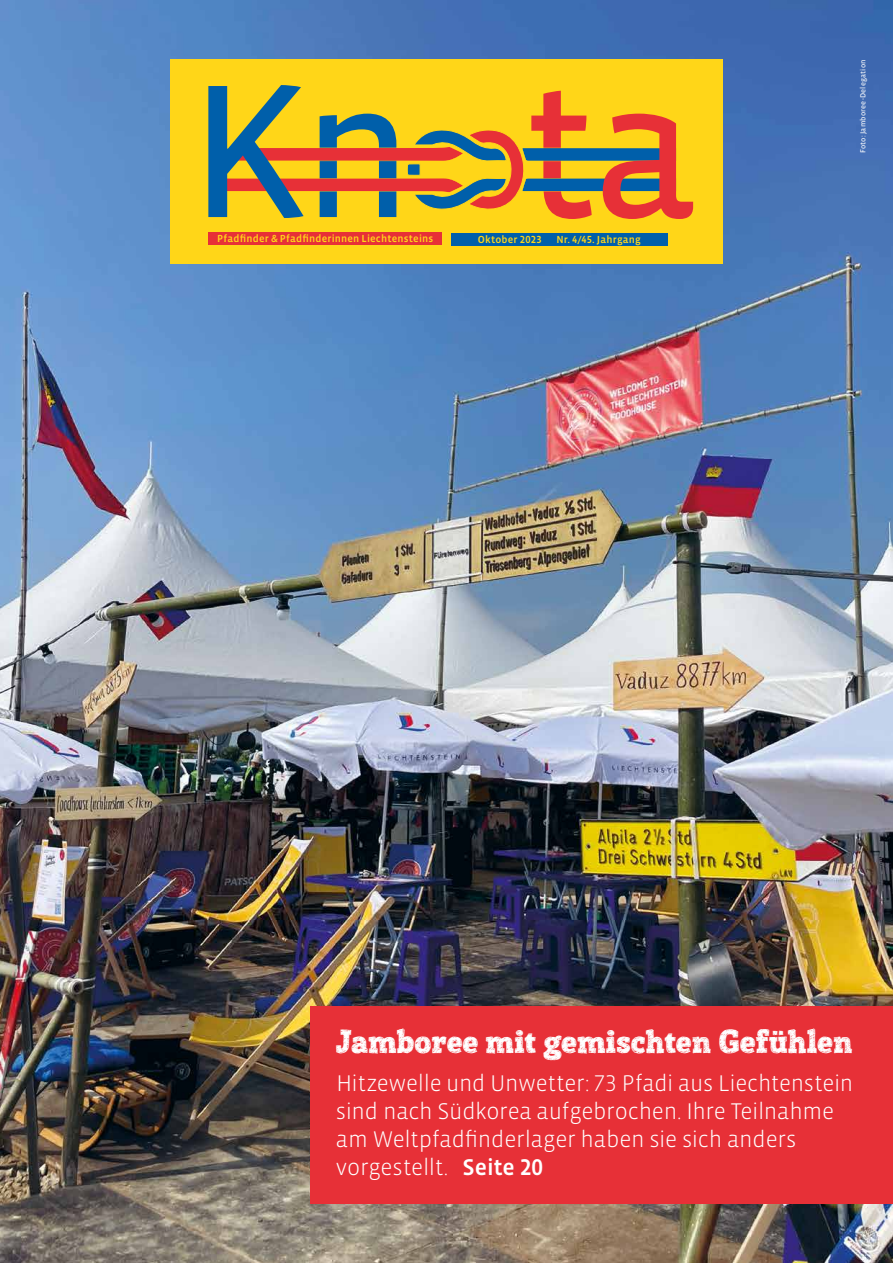
<style>
.page{position:relative;width:893px;height:1263px;background:#fff}
.page>*{position:absolute;margin:0;border:0;box-sizing:border-box;transform-origin:0 0}
.t1{font:32.25px "Posterizer KG Sketch";letter-spacing:-.005em;color:#fff}
.t2{font:300 23.25px/28.2px "Vista Sans OT";letter-spacing:-.01em;color:#fff}
.t3{font:500 10.5px "Vista Sans OT";letter-spacing:.02em;color:#ffd618}
.t4{font:7.5px "Vista Sans OT";letter-spacing:.025em;color:#fff}
.s1{font-weight:500}
</style>
<div class="page">
<img style="left:0;top:0;width:893px;height:1263px">
<div style="left:170px;top:60px;width:553px;height:204px;background:#ffd618"></div>
<div style="left:208px;top:233px;width:234px;height:12px;background:#e73037"></div>
<div style="left:451px;top:233px;width:217px;height:12px;background:#005faa"></div>
<svg style="left:208px;top:85px;width:485px;height:134px"></svg>
<div style="left:310px;top:1006px;width:583px;height:197px;background:#e73037"></div>
<p class="t3" style="left:217px;top:234px;width:218px">Pfadfinder &amp; Pfadfinderinnen Liechtensteins</p>
<p class="t3" style="left:478px;top:234px;width:65px">Oktober 2023</p>
<p class="t3" style="left:556px;top:234px;width:86px">Nr. 4/45. Jahrgang</p>
<p class="t4" style="left:859px;top:153px;width:95px;rotate:-90deg">Foto: Jamboree-Delegation</p>
<h1 class="t1" style="left:336px;top:1021px;width:518px">Jamboree mit gemischten Gefühlen</h1>
<p class="t2" style="left:336px;top:1069px;width:519px">Hitzewelle und Unwetter: 73 Pfadi aus Liechtenstein sind nach Südkorea aufgebrochen. Ihre Teilnahme am Weltpfadfinderlager haben sie sich anders vorgestellt. <span class="s1">Seite 20</span></p>
</div>
